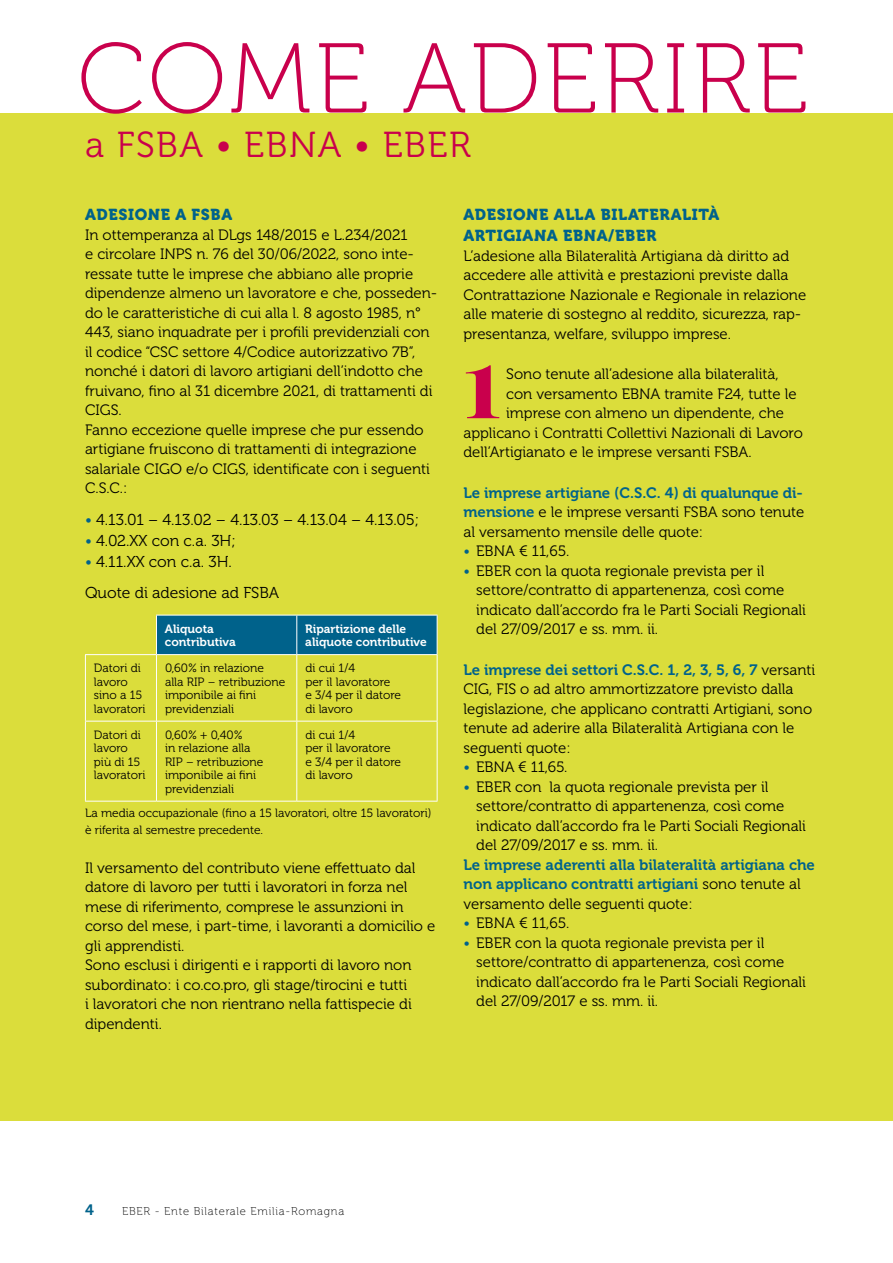
<style>
.page{position:relative;width:893px;height:1263px;background:#fff}
.page>*{position:absolute;margin:0;border:0;box-sizing:border-box;transform-origin:0 0}
.t1{font:99px "Museo 100";letter-spacing:.03em;color:#c9004c}
.t2{font:700 74.25px "Encorpada Essential";color:#c9004c}
.t3{font:36px "Museo 300";letter-spacing:.04em;color:#c9004c}
.t4{font:15.75px/31.5px "Museo 300";color:#000}
.t5{font:15.75px/21px "Museo 900";letter-spacing:.04em;color:#00628b}
.t6{font:15px/19.5px "Museo 300";color:#000}
.t7{font:15px/19.5px "Museo 700";color:#00628b}
.t8{font:12px/13.5px "Museo 300";color:#000}
.t9{font:12px/13.5px "Museo 700";color:#fff}
.t10{font:11.25px "Museo 100";letter-spacing:.07em;color:#000}
.s1{color:#00628b}
.s2{font-family:"Museo 700";color:#00628b}
.s3{font-family:"Museo 300";color:#000}
</style>
<div class="page">
<div style="left:0;top:113px;width:893px;height:1007px;background:#dbdd3b"></div>
<div style="left:157px;top:616px;width:280px;height:38px;background:#00628b"></div>
<hr style="left:156px;top:615px;width:141px;height:1px;background:#fff">
<hr style="left:156px;top:615px;width:1px;height:39px;background:#fff">
<hr style="left:297px;top:615px;width:140px;height:1px;background:#fff">
<hr style="left:296px;top:615px;width:1px;height:39px;background:#fff">
<hr style="left:437px;top:615px;width:1px;height:39px;background:#fff">
<hr style="left:85px;top:654px;width:71px;height:1px;background:#fff">
<hr style="left:85px;top:655px;width:1px;height:66px;background:#fff">
<hr style="left:156px;top:654px;width:141px;height:1px;background:#fff">
<hr style="left:156px;top:655px;width:1px;height:66px;background:#fff">
<hr style="left:297px;top:654px;width:140px;height:1px;background:#fff">
<hr style="left:296px;top:655px;width:1px;height:66px;background:#fff">
<hr style="left:437px;top:655px;width:1px;height:66px;background:#fff">
<hr style="left:85px;top:721px;width:71px;height:1px;background:#fff">
<hr style="left:85px;top:721px;width:1px;height:80px;background:#fff">
<hr style="left:156px;top:721px;width:141px;height:1px;background:#fff">
<hr style="left:156px;top:721px;width:1px;height:80px;background:#fff">
<hr style="left:297px;top:721px;width:140px;height:1px;background:#fff">
<hr style="left:296px;top:721px;width:1px;height:80px;background:#fff">
<hr style="left:437px;top:721px;width:1px;height:80px;background:#fff">
<hr style="left:85px;top:801px;width:71px;height:1px;background:#fff">
<hr style="left:156px;top:801px;width:141px;height:1px;background:#fff">
<hr style="left:297px;top:801px;width:140px;height:1px;background:#fff">
<h1 class="t1" style="left:77px;top:26px;width:732px">COME ADERIRE</h1>
<h3 class="t3" style="left:85px;top:125px;width:387px">a FSBA • EBNA • EBER</h3>
<p class="t5" style="left:85px;top:204px;width:149px">ADESIONE A FSBA</p>
<p class="t6" style="left:85px;top:225px;width:354px">In ottemperanza al DLgs 148/2015 e L.234/2021<br>e circolare INPS n. 76 del 30/06/2022, sono inte&shy;ressate tutte le imprese che abbiano alle proprie dipendenze almeno un lavoratore e che, posseden&shy;do le caratteristiche di cui alla l. 8 agosto 1985, n° 443, siano inquadrate per i profili previdenziali con il codice “CSC settore 4/Codice autorizzativo 7B”, nonché i datori di lavoro artigiani dell’indotto che fruivano, fino al 31 dicembre 2021, di trattamenti di CIGS.<br>Fanno eccezione quelle imprese che pur essendo artigiane fruiscono di trattamenti di integrazione salariale CIGO e/o CIGS, identificate con i seguenti C.S.C.:</p>
<p class="t4" style="left:85px;top:504px;width:336px"><span class="s1">•</span> 4.13.01 – 4.13.02 – 4.13.03 – 4.13.04 – 4.13.05;</p>
<p class="t4" style="left:85px;top:525px;width:152px"><span class="s1">•</span> 4.02.XX con c.a. 3H;</p>
<p class="t4" style="left:85px;top:546px;width:196px"><span class="s1">•</span> 4.11.XX con c.a. 3H.<br>Quote di adesione ad FSBA</p>
<p class="t9" style="left:165px;top:622px;width:72px">Aliquota contributiva</p>
<p class="t9" style="left:305px;top:622px;width:123px">Ripartizione delle aliquote contributive</p>
<p class="t8" style="left:94px;top:661px;width:53px">Datori di lavoro sino a 15 lavoratori</p>
<p class="t8" style="left:165px;top:661px;width:122px">0,60% in relazione alla RIP – retribuzione imponibile ai fini previdenziali</p>
<p class="t8" style="left:305px;top:661px;width:97px">di cui 1/4<br>per il lavoratore<br>e 3/4 per il datore di lavoro</p>
<p class="t8" style="left:94px;top:728px;width:53px">Datori di lavoro più di 15 lavoratori</p>
<p class="t8" style="left:165px;top:728px;width:100px">0,60% + 0,40%<br>in relazione alla<br>RIP – retribuzione imponibile ai fini previdenziali</p>
<p class="t8" style="left:305px;top:728px;width:97px">di cui 1/4<br>per il lavoratore<br>e 3/4 per il datore di lavoro</p>
<p class="t8" style="left:85px;top:804px;width:348px;line-height:17.2px">La media occupazionale (fino a 15 lavoratori, oltre 15 lavoratori) è riferita al semestre precedente.</p>
<p class="t6" style="left:85px;top:858px;width:352px">Il versamento del contributo viene effettuato dal datore di lavoro per tutti i lavoratori in forza nel mese di riferimento, comprese le assunzioni in corso del mese, i part-time, i lavoranti a domicilio e gli apprendisti.<br>Sono esclusi i dirigenti e i rapporti di lavoro non subordinato: i co.co.pro, gli stage/tirocini e tutti<br>i lavoratori che non rientrano nella fattispecie di dipendenti.</p>
<p class="t5" style="left:463px;top:204px;width:257px">ADESIONE ALLA BILATERALITÀ<br>ARTIGIANA EBNA/EBER</p>
<p class="t6" style="left:463px;top:246px;width:344px">L’adesione alla Bilateralità Artigiana dà diritto ad accedere alle attività e prestazioni previste dalla Contrattazione Nazionale e Regionale in relazione alle materie di sostegno al reddito, sicurezza, rap&shy;presentanza, welfare, sviluppo imprese.</p>
<h2 class="t2" style="left:463px;top:340px;width:39px">1</h2>
<p class="t6" style="left:506px;top:365px;width:274px">Sono tenute all’adesione alla bilateralità,</p>
<p class="t6" style="left:506px;top:384px;width:292px">con versamento EBNA tramite F24, tutte le</p>
<p class="t6" style="left:506px;top:404px;width:279px">imprese con almeno un dipendente, che</p>
<p class="t6" style="left:463px;top:423px;width:341px">applicano i Contratti Collettivi Nazionali di Lavoro</p>
<p class="t6" style="left:463px;top:443px;width:290px">dell’Artigianato e le imprese versanti FSBA.</p>
<p class="t7" style="left:463px;top:483px;width:341px">Le imprese artigiane (C.S.C. 4) di qualunque di-</p>
<p class="t6" style="left:463px;top:503px;width:342px"><span class="s2">mensione</span> e le imprese versanti FSBA sono tenute al versamento mensile delle quote:</p>
<p class="t6" style="left:463px;top:542px;width:107px"><span class="s1">•</span> EBNA € 11,65.</p>
<p class="t6" style="left:476px;top:561px;width:331px;text-indent:-13px"><span class="s1">•</span> EBER con la quota regionale prevista per il settore/contratto di appartenenza, così come indicato dall’accordo fra le Parti Sociali Regionali del 27/09/2017 e ss. mm. ii.</p>
<p class="t7" style="left:463px;top:660px;width:353px">Le imprese dei settori C.S.C. 1, 2, 3, 5, 6, 7 <span class="s3">versanti</span></p>
<p class="t6" style="left:463px;top:680px;width:350px">CIG, FIS o ad altro ammortizzatore previsto dalla legislazione, che applicano contratti Artigiani, sono tenute ad aderire alla Bilateralità Artigiana con le seguenti quote:</p>
<p class="t6" style="left:463px;top:758px;width:105px"><span class="s1">•</span> EBNA € 11,65.</p>
<p class="t6" style="left:476px;top:777px;width:331px;text-indent:-13px"><span class="s1">•</span> EBER con la quota regionale prevista per il settore/contratto di appartenenza, così come indicato dall’accordo fra le Parti Sociali Regionali del 27/09/2017 e ss. mm. ii.</p>
<p class="t7" style="left:463px;top:855px;width:353px">Le imprese aderenti alla bilateralità artigiana che non applicano contratti artigiani <span class="s3">sono tenute al</span></p>
<p class="t6" style="left:463px;top:894px;width:231px">versamento delle seguenti quote:</p>
<p class="t6" style="left:463px;top:914px;width:107px"><span class="s1">•</span> EBNA € 11,65.</p>
<p class="t6" style="left:476px;top:933px;width:331px;text-indent:-13px"><span class="s1">•</span> EBER con la quota regionale prevista per il settore/contratto di appartenenza, così come indicato dall’accordo fra le Parti Sociali Regionali del 27/09/2017 e ss. mm. ii.</p>
<p class="t7" style="left:85px;top:1200px;width:10px">4</p>
<p class="t10" style="left:122px;top:1205px;width:224px">EBER - Ente Bilaterale Emilia-Romagna</p>
</div>
